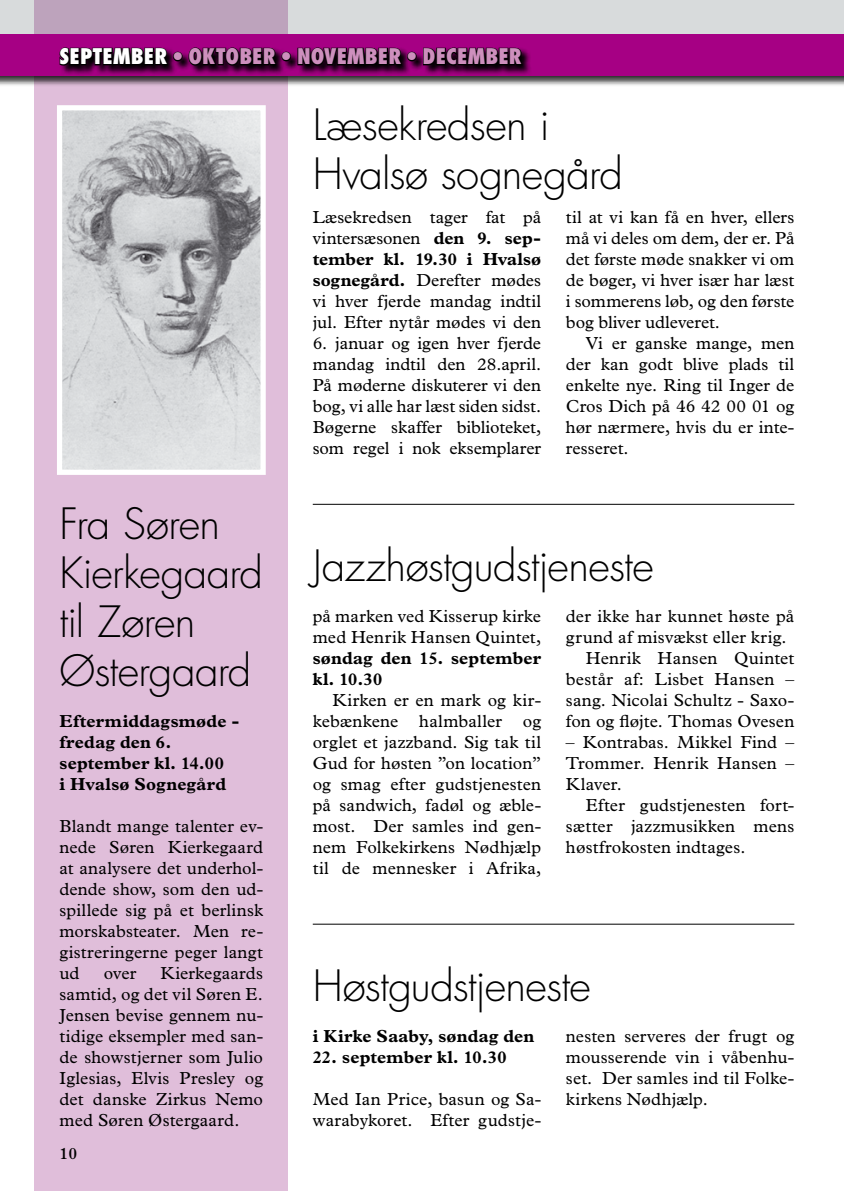
<style>
.page{position:relative;width:844px;height:1191px;background:#fff}
.page>*{position:absolute;margin:0;border:0;box-sizing:border-box;transform-origin:0 0}
.t1{font:300 42px/49px "Futura Std";letter-spacing:-.015em;color:#000}
.t2{font:800 condensed 21px "Futura Std";letter-spacing:.005em;color:#cd8fbd}
.t3{font:17.5px/21px "Plantin Std";letter-spacing:.005em;color:#000;text-align:justify}
.t4{font:700 17.5px/21px "Plantin Std";letter-spacing:.01em;color:#000}
.t5{font:600 16.62px "Plantin Std";color:#000}
.s1{color:#fff}
.s2{font-weight:700}
</style>
<div class="page">
<div style="left:0;top:0;width:843px;height:76px;background:#d8dbdc"></div>
<div style="left:35px;top:0;width:253px;height:1191px;background:#e0beda"></div>
<div style="left:0;top:34px;width:843px;height:52px;background:#000;opacity:.75"></div>
<div style="left:0;top:35px;width:843px;height:41px;background:#a60084"></div>
<svg style="left:169px;top:49px;width:361px;height:26px"></svg>
<svg style="left:58px;top:0;width:111px;height:85px"></svg>
<div style="left:173px;top:52px;width:9px;height:9px;border:2px solid #000;border-radius:50%"></div>
<svg style="left:187px;top:47px;width:90px;height:20px;background:#26001e"></svg>
<div style="left:281px;top:52px;width:10px;height:9px;border:2px solid #000;border-radius:50%"></div>
<svg style="left:296px;top:34px;width:107px;height:52px"></svg>
<div style="left:407px;top:52px;width:9px;height:9px;border:2px solid #000;border-radius:50%"></div>
<svg style="left:422px;top:34px;width:101px;height:51px"></svg>
<img style="left:63px;top:111px;width:197px;height:358px">
<div style="left:57px;top:105px;width:209px;height:370px;border:5px solid #fff"></div>
<hr style="left:313px;top:504px;width:481px;height:1px;background:#000">
<hr style="left:313px;top:924px;width:481px;height:1px;background:#000">
<p class="t2" style="left:60px;top:43px;width:463px"><span class="s1">SEPTEMBER</span> • OKTOBER • NOVEMBER • DECEMBER</p>
<h1 class="t1" style="left:313px;top:101px;width:311px">Læsekredsen i<br>Hvalsø sognegård</h1>
<h1 class="t1" style="left:60px;top:501px;width:205px">Fra Søren<br>Kierkegaard til Zøren<br>Østergaard</h1>
<p class="t4" style="left:60px;top:711px;width:181px">Eftermiddagsmøde - fredag den 6. september kl. 14.00<br>i Hvalsø Sognegård</p>
<p class="t3" style="left:60px;top:816px;width:205px">Blandt mange talenter ev&shy;nede Søren Kierkegaard at analysere det underhol&shy;dende show, som den ud&shy;spillede sig på et berlinsk morskabsteater. Men re&shy;gistreringerne peger langt ud</p>
<p class="t3" style="left:60px;top:963px;width:205px;text-indent:101px">Kierkegaards samtid, og det vil Søren E.<br>Jensen bevise gennem nu&shy;tidige eksempler med san&shy;de showstjerner som Julio Iglesias, Elvis Presley og det danske Zirkus Nemo med Søren Østergaard.</p>
<p class="t3" style="left:104px;top:963px;width:34px">over</p>
<p class="t5" style="left:60px;top:1143px;width:19px">10</p>
<p class="t3" style="left:313px;top:207px;width:230px">Læsekredsen tager fat på vintersæsonen <span class="s2">den 9. sep&shy;tember kl. 19.30 i Hvalsø sognegård.</span> Derefter mødes vi hver fjerde mandag indtil jul. Efter nytår mødes vi den</p>
<p class="t3" style="left:313px;top:333px;width:230px">6. januar og igen hver fjerde mandag indtil den 28.april.<br>På møderne diskuterer vi den bog, vi alle har læst siden sidst.<br>Bøgerne skaffer biblioteket, som regel i nok eksemplarer</p>
<p class="t3" style="left:566px;top:207px;width:230px">til at vi kan få en hver, ellers må vi deles om dem, der er. På det første møde snakker vi om de bøger, vi hver især har læst i sommerens løb, og den første bog bliver udleveret.</p>
<p class="t3" style="left:566px;top:333px;width:230px;text-indent:20px">Vi er ganske mange, men der kan godt blive plads til enkelte nye. Ring til Inger de Cros Dich på 46 42 00 01 og hør nærmere, hvis du er inte&shy;resseret.</p>
<h1 class="t1" style="left:313px;top:542px;width:342px">Jazzhøstgudstjeneste</h1>
<p class="t3" style="left:313px;top:606px;width:230px">på marken ved Kisserup kirke med Henrik Hansen Quintet,</p>
<p class="t4" style="left:313px;top:648px;width:230px">søndag den 15. september kl. 10.30</p>
<p class="t3" style="left:313px;top:690px;width:230px;text-indent:20px">Kirken er en mark og kir&shy;kebænkene halmballer og orglet et jazzband. Sig tak til Gud for høsten ”on location” og smag efter gudstjenesten på sandwich, fadøl og æble&shy;most. Der samles ind gen&shy;nem Folkekirkens Nødhjælp til de mennesker i Afrika,</p>
<p class="t3" style="left:566px;top:606px;width:230px">der ikke har kunnet høste på</p>
<p class="t3" style="left:566px;top:627px;width:222px">grund af misvækst eller krig.</p>
<p class="t3" style="left:585px;top:648px;width:210px">Henrik Hansen Quintet</p>
<p class="t3" style="left:566px;top:669px;width:230px">består af: Lisbet Hansen –</p>
<p class="t3" style="left:566px;top:690px;width:230px">sang. Nicolai Schultz - Saxo-</p>
<p class="t3" style="left:566px;top:711px;width:230px">fon og fløjte. Thomas Ovesen</p>
<p class="t3" style="left:566px;top:732px;width:230px">– Kontrabas. Mikkel Find – Trommer. Henrik Hansen – Klaver.</p>
<p class="t3" style="left:566px;top:795px;width:230px;text-indent:20px">Efter gudstjenesten fort&shy;sætter jazzmusikken mens høstfrokosten indtages.</p>
<h1 class="t1" style="left:313px;top:962px;width:280px">Høstgudstjeneste</h1>
<p class="t4" style="left:313px;top:1026px;width:223px">i Kirke Saaby, søndag den</p>
<p class="t4" style="left:313px;top:1047px;width:195px">22. september kl. 10.30</p>
<p class="t3" style="left:313px;top:1089px;width:230px">Med Ian Price, basun og Sa&shy;warabykoret. Efter gudstje-</p>
<p class="t3" style="left:566px;top:1026px;width:230px">nesten serveres der frugt og mousserende vin i våbenhu&shy;set. Der samles ind til Folke&shy;kirkens Nødhjælp.</p>
</div>
